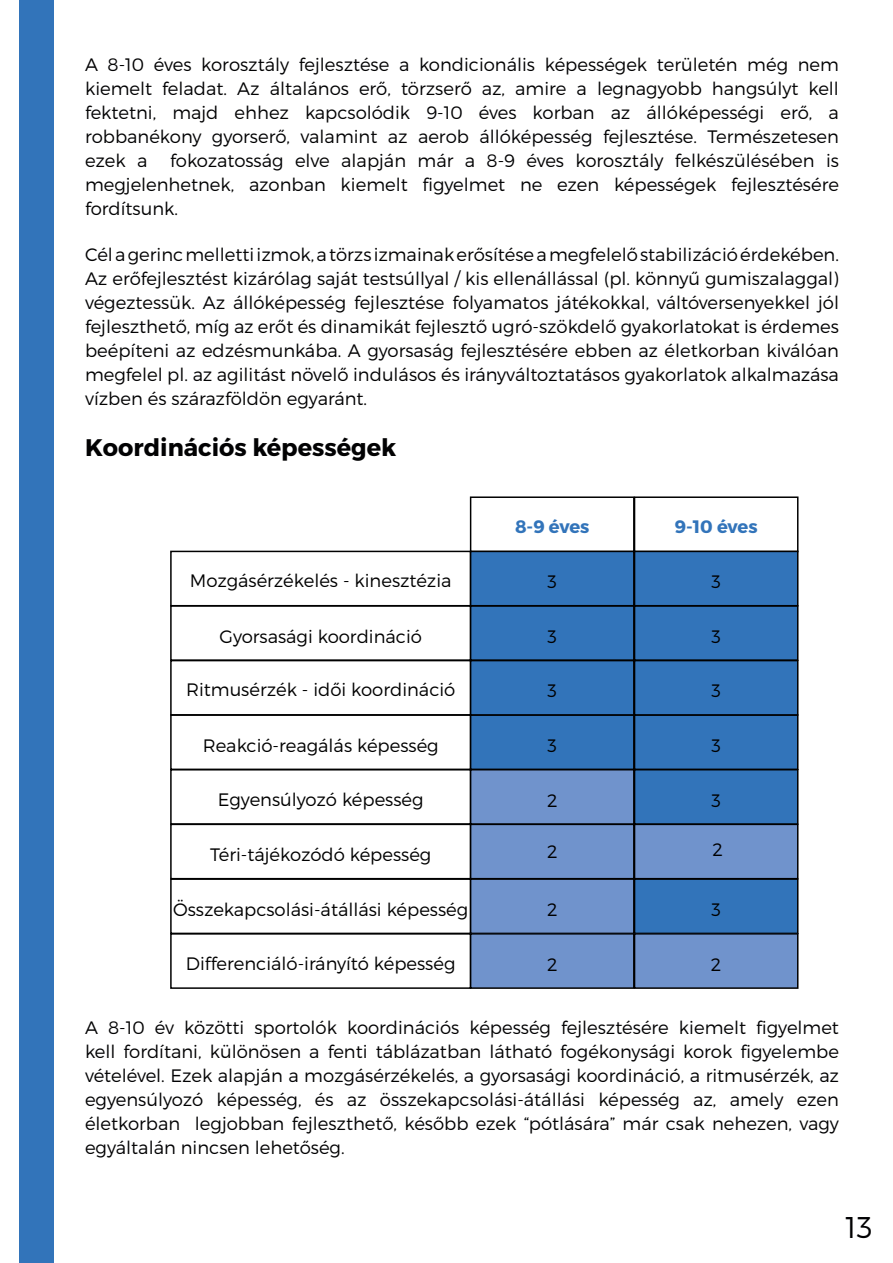
<style>
.page{position:relative;width:893px;height:1263px;background:#fff}
.page>*{position:absolute;margin:0;border:0;box-sizing:border-box;transform-origin:0 0}
.t1{font:300 30px "Montserrat";color:#020203}
.t2{font:700 24px "Montserrat";color:#020203}
.t3{font:300 18px/24px "Montserrat";color:#020203;text-align:justify}
.t4{font:300 18px "Montserrat";color:#000}
.t5{font:700 18px "Montserrat";letter-spacing:-.02em;color:#3274ba}
</style>
<div class="page">
<div style="left:20px;top:0;width:34px;height:1263px;background:#3274ba"></div>
<div style="left:170px;top:551px;width:301px;height:55px;border:2px solid #000"></div>
<div style="left:170px;top:605px;width:301px;height:56px;border:2px solid #000"></div>
<div style="left:470px;top:496px;width:165px;height:56px;border:2px solid #000"></div>
<div style="left:634px;top:496px;width:164px;height:56px;border:2px solid #000"></div>
<div style="left:170px;top:660px;width:301px;height:56px;border:2px solid #000"></div>
<div style="left:170px;top:714px;width:301px;height:56px;border:2px solid #000"></div>
<div style="left:170px;top:769px;width:301px;height:56px;border:2px solid #000"></div>
<div style="left:170px;top:824px;width:301px;height:55px;border:2px solid #000"></div>
<div style="left:170px;top:878px;width:301px;height:56px;border:2px solid #000"></div>
<div style="left:471px;top:824px;width:163px;height:55px;background:#7093cc"></div>
<div style="left:471px;top:879px;width:163px;height:54px;background:#7093cc"></div>
<div style="left:470px;top:878px;width:165px;height:56px;border:2px solid #000"></div>
<div style="left:471px;top:715px;width:163px;height:54px;background:#3274ba"></div>
<div style="left:471px;top:770px;width:163px;height:54px;background:#7093cc"></div>
<div style="left:470px;top:769px;width:165px;height:56px;border:2px solid #000"></div>
<div style="left:471px;top:606px;width:163px;height:54px;background:#3274ba"></div>
<div style="left:470px;top:605px;width:165px;height:56px;border:2px solid #000"></div>
<div style="left:471px;top:661px;width:163px;height:54px;background:#3274ba"></div>
<div style="left:470px;top:660px;width:165px;height:56px;border:2px solid #000"></div>
<div style="left:471px;top:551px;width:163px;height:55px;background:#3274ba"></div>
<div style="left:470px;top:551px;width:165px;height:55px;border:2px solid #000"></div>
<div style="left:634px;top:824px;width:164px;height:55px;background:#7093cc"></div>
<div style="left:634px;top:879px;width:164px;height:54px;background:#3274ba"></div>
<div style="left:634px;top:878px;width:164px;height:56px;border:2px solid #000"></div>
<div style="left:634px;top:715px;width:164px;height:54px;background:#3274ba"></div>
<div style="left:634px;top:770px;width:164px;height:54px;background:#3274ba"></div>
<div style="left:634px;top:769px;width:164px;height:56px;border:2px solid #000"></div>
<div style="left:634px;top:606px;width:164px;height:54px;background:#3274ba"></div>
<div style="left:634px;top:605px;width:164px;height:56px;border:2px solid #000"></div>
<div style="left:634px;top:661px;width:164px;height:54px;background:#3274ba"></div>
<div style="left:634px;top:660px;width:164px;height:56px;border:2px solid #000"></div>
<div style="left:634px;top:551px;width:164px;height:55px;background:#3274ba"></div>
<div style="left:634px;top:551px;width:164px;height:55px;border:2px solid #000"></div>
<div style="left:170px;top:933px;width:301px;height:56px;border:2px solid #000"></div>
<div style="left:471px;top:934px;width:163px;height:54px;background:#7093cc"></div>
<div style="left:470px;top:933px;width:165px;height:56px;border:2px solid #000"></div>
<div style="left:634px;top:934px;width:164px;height:54px;background:#7093cc"></div>
<div style="left:634px;top:933px;width:164px;height:56px;border:2px solid #000"></div>
<p class="t3" style="left:85px;top:53px;width:755px">A 8-10 éves korosztály fejlesztése a kondicionális képességek területén még nem kiemelt feladat. Az általános erő, törzserő az, amire a legnagyobb hangsúlyt kell fektetni, majd ehhez kapcsolódik 9-10 éves korban az állóképességi erő, a robbanékony gyorserő, valamint az aerob állóképesség fejlesztése. Természetesen ezek a</p>
<p class="t3" style="left:85px;top:149px;width:755px;text-indent:85px">fokozatosság elve alapján már a 8-9 éves korosztály felkészülésében is megjelenhetnek, azonban kiemelt figyelmet ne ezen képességek fejlesztésére fordítsunk.</p>
<p class="t3" style="left:85px;top:242px;width:755px">Cél a gerinc melletti izmok, a törzs izmainak erősítése a megfelelő stabilizáció érdekében.<br>Az erőfejlesztést kizárólag saját testsúllyal / kis ellenállással (pl. könnyű gumiszalaggal) végeztessük. Az állóképesség fejlesztése folyamatos játékokkal, váltóversenyekkel jól fejleszthető, míg az erőt és dinamikát fejlesztő ugró-szökdelő gyakorlatokat is érdemes beépíteni az edzésmunkába. A gyorsaság fejlesztésére ebben az életkorban kiválóan megfelel pl. az agilitást növelő indulásos és irányváltoztatásos gyakorlatok alkalmazása vízben és szárazföldön egyaránt.</p>
<h2 class="t2" style="left:85px;top:433px;width:313px">Koordinációs képességek</h2>
<p class="t4" style="left:190px;top:570px;width:263px">Mozgásérzékelés - kinesztézia</p>
<p class="t4" style="left:219px;top:625px;width:204px">Gyorsasági koordináció</p>
<p class="t4" style="left:186px;top:679px;width:271px">Ritmusérzék - idői koordináció</p>
<p class="t4" style="left:203px;top:734px;width:237px">Reakció-reagálás képesség</p>
<p class="t4" style="left:218px;top:788px;width:207px">Egyensúlyozó képesség</p>
<p class="t4" style="left:210px;top:844px;width:223px">Téri-tájékozódó képesség</p>
<p class="t4" style="left:173px;top:898px;width:297px">Összekapcsolási-átállási képesség</p>
<p class="t5" style="left:515px;top:515px;width:76px">8-9 éves</p>
<p class="t5" style="left:675px;top:516px;width:84px">9-10 éves</p>
<p class="t4" style="left:547px;top:571px;width:11px">3</p>
<p class="t4" style="left:711px;top:571px;width:11px">3</p>
<p class="t4" style="left:547px;top:625px;width:11px">3</p>
<p class="t4" style="left:711px;top:625px;width:11px">3</p>
<p class="t4" style="left:547px;top:680px;width:11px">3</p>
<p class="t4" style="left:711px;top:680px;width:11px">3</p>
<p class="t4" style="left:547px;top:734px;width:11px">3</p>
<p class="t4" style="left:711px;top:734px;width:11px">3</p>
<p class="t4" style="left:547px;top:789px;width:12px">2</p>
<p class="t4" style="left:711px;top:789px;width:11px">3</p>
<p class="t4" style="left:547px;top:840px;width:12px">2</p>
<p class="t4" style="left:712px;top:839px;width:12px">2</p>
<p class="t4" style="left:547px;top:898px;width:12px">2</p>
<p class="t4" style="left:711px;top:898px;width:11px">3</p>
<p class="t4" style="left:186px;top:952px;width:271px">Differenciáló-irányító képesség</p>
<p class="t4" style="left:547px;top:953px;width:12px">2</p>
<p class="t4" style="left:711px;top:953px;width:12px">2</p>
<p class="t3" style="left:85px;top:1015px;width:755px">A 8-10 év közötti sportolók koordinációs képesség fejlesztésére kiemelt figyelmet kell fordítani, különösen a fenti táblázatban látható fogékonysági korok figyelembe vételével. Ezek alapján a mozgásérzékelés, a gyorsasági koordináció, a ritmusérzék, az egyensúlyozó képesség, és az összekapcsolási-átállási képesség az, amely ezen életkorban legjobban fejleszthető, később ezek “pótlására” már csak nehezen, vagy egyáltalán nincsen lehetőség.</p>
<h1 class="t1" style="left:845px;top:1209px;width:28px">13</h1>
</div>
